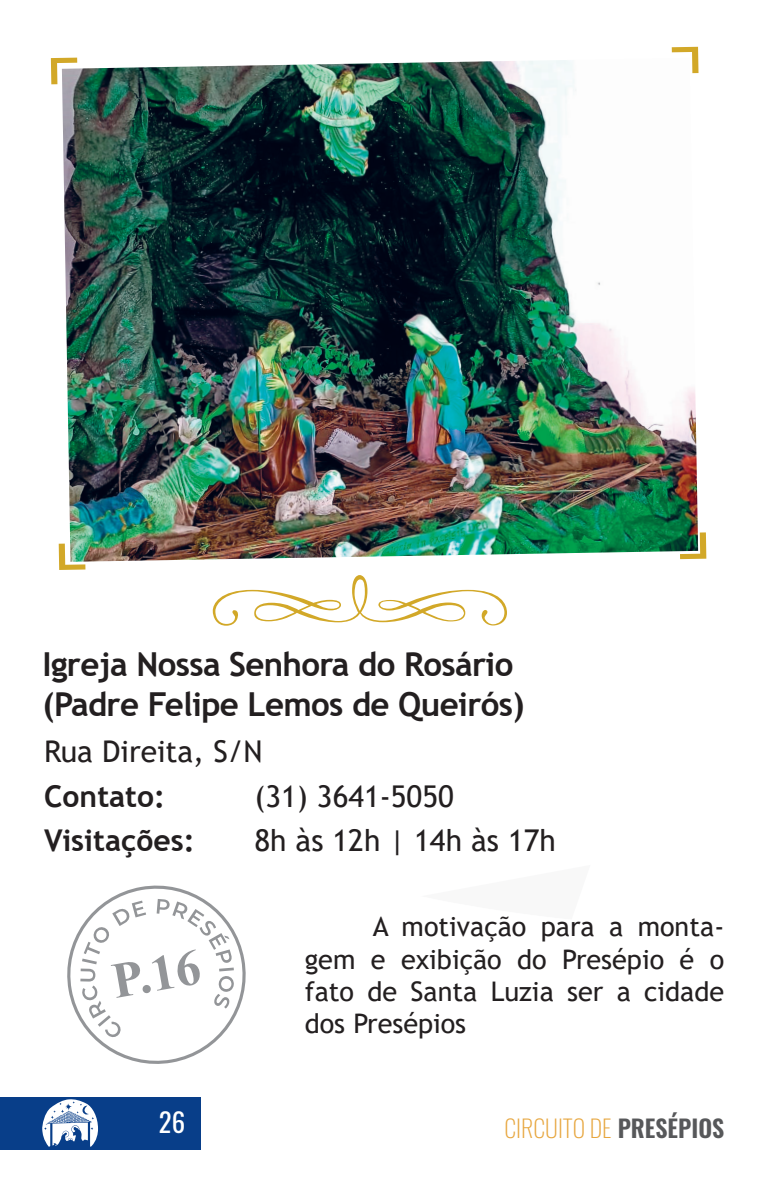
<style>
.page{position:relative;width:766px;height:1191px;background:#fff}
.page>*{position:absolute;margin:0;border:0;box-sizing:border-box;transform-origin:0 0}
.t1{font:700 50.4px "Times New Roman";color:#939598}
.t2{font:700 33px/39.6px "Trebuchet MS";letter-spacing:-.02em;color:#231f20}
.t3{font:30px "Trebuchet MS";color:#231f20}
.t4{font:700 30px "Trebuchet MS";color:#231f20}
.t5{font:27px/32.4px "Trebuchet MS";color:#231f20;text-align:justify}
.t6{font:26.7px "Oswald";color:#fff}
.t7{font:200 24px "Oswald";color:#e7a63e}
.s1{font-weight:600;color:#57585a}
</style>
<div class="page">
<div style="left:0;top:1097px;width:201px;height:53px;background:#083e89"></div>
<svg style="left:42px;top:1099px;width:56px;height:48px"></svg>
<svg style="left:213px;top:575px;width:294px;height:51px"></svg>
<svg style="left:67px;top:885px;width:179px;height:179px"></svg>
<img style="left:62px;top:58px;width:636px;height:504px">
<svg style="left:51px;top:58px;width:26px;height:26px"></svg>
<svg style="left:671px;top:47px;width:27px;height:26px"></svg>
<svg style="left:59px;top:543px;width:26px;height:27px"></svg>
<svg style="left:679px;top:532px;width:27px;height:27px"></svg>
<p class="t2" style="left:43px;top:644px;width:483px">Igreja Nossa Senhora do Rosário (Padre Felipe Lemos de Queirós)</p>
<p class="t3" style="left:44px;top:733px;width:220px">Rua Direita, S/N</p>
<p class="t4" style="left:44px;top:777px;width:122px">Contato:</p>
<p class="t3" style="left:254px;top:777px;width:201px">(31) 3641-5050</p>
<p class="t4" style="left:44px;top:822px;width:152px">Visitações:</p>
<p class="t3" style="left:254px;top:822px;width:303px">8h às 12h | 14h às 17h</p>
<h1 class="t1" style="left:106px;top:945px;width:90px;rotate:-10deg">P.16</h1>
<p class="t5" style="left:304px;top:910px;width:421px;text-indent:68px">A motivação para a monta&shy;gem e exibição do Presépio é o fato de Santa Luzia ser a cidade dos Presépios</p>
<p class="t6" style="left:159px;top:1098px;width:28px">26</p>
<p class="t7" style="left:504px;top:1107px;width:221px">CIRCUITO DE <span class="s1">PRESÉPIOS</span></p>
</div>
